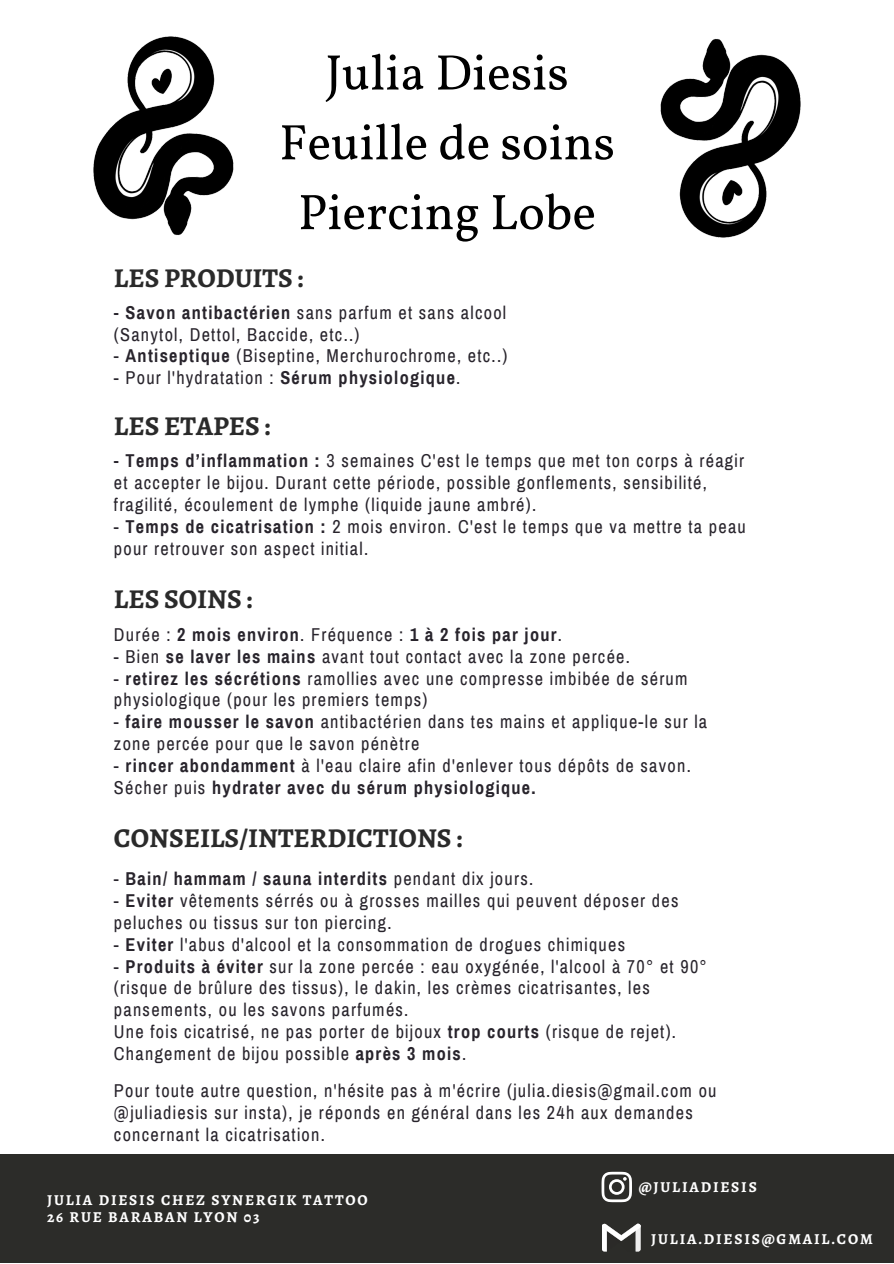
<style>
.page{position:relative;width:894px;height:1264px;background:#fff}
.page>*{position:absolute;margin:0;border:0;box-sizing:border-box;transform-origin:0 0}
.t1{font:50.1px "Vollkorn";color:#000}
.t2{font:700 27.3px "Alegreya SC";color:#2a2a2a}
.t3{font:18.15px/21.9px "Archivo Narrow";letter-spacing:.07em;color:#28242c}
.t4{font:700 18.15px "Archivo Narrow";letter-spacing:.07em;color:#28242c}
.t5{font:700 15.15px "Alegreya SC";letter-spacing:.12em;color:#fff}
.s1{font-weight:700}
.s2{font-weight:400}
</style>
<div class="page">
<div style="left:0;top:1154px;width:893px;height:108px;background:#2c2c29"></div>
<img style="left:93px;top:37px;width:141px;height:199px">
<img style="left:660px;top:38px;width:141px;height:199px">
<svg style="left:601px;top:1171px;width:30px;height:31px"></svg>
<svg style="left:602px;top:1223px;width:38px;height:28px"></svg>
<p class="t1" style="left:325px;top:42px;width:245px">Julia Diesis</p>
<p class="t1" style="left:279px;top:112px;width:337px">Feuille de soins</p>
<p class="t1" style="left:298px;top:181px;width:299px">Piercing Lobe</p>
<p class="t2" style="left:114px;top:259px;width:192px">LES PRODUITS :</p>
<p class="t3" style="left:114px;top:301px;width:393px"><span class="s1">- Savon antibactérien</span> sans parfum et sans alcool (Sanytol, Dettol, Baccide, etc..)</p>
<p class="t3" style="left:114px;top:345px;width:395px">- <span class="s1">Antiseptique</span> (Biseptine, Merchurochrome, etc..)</p>
<p class="t3" style="left:114px;top:367px;width:348px">- Pour l'hydratation : <span class="s1">Sérum physiologique</span>.</p>
<p class="t2" style="left:114px;top:407px;width:158px">LES ETAPES :</p>
<p class="t3" style="left:114px;top:450px;width:631px"><span class="s1">- Temps d’inflammation :</span> 3 semaines C'est le temps que met ton corps à réagir et accepter le bijou. Durant cette période, possible gonflements, sensibilité, fragilité, écoulement de lymphe (liquide jaune ambré).</p>
<p class="t3" style="left:114px;top:516px;width:633px">- <span class="s1">Temps de cicatrisation :</span> 2 mois environ. C'est le temps que va mettre ta peau pour retrouver son aspect initial.</p>
<p class="t2" style="left:114px;top:580px;width:141px">LES SOINS :</p>
<p class="t4" style="left:114px;top:624px;width:449px"><span class="s2">Durée :</span> 2 mois environ<span class="s2">. Fréquence :</span> 1 à 2 fois par jour<span class="s2">.</span></p>
<p class="t3" style="left:114px;top:645px;width:517px">- Bien <span class="s1">se laver les mains</span> avant tout contact avec la zone percée.</p>
<p class="t3" style="left:114px;top:667px;width:575px">- <span class="s1">retirez les sécrétions</span> ramollies avec une compresse imbibée de sérum physiologique (pour les premiers temps)</p>
<p class="t3" style="left:114px;top:711px;width:594px">- <span class="s1">faire mousser le savon</span> antibactérien dans tes mains et applique-le sur la zone percée pour que le savon pénètre</p>
<p class="t3" style="left:114px;top:755px;width:578px">- <span class="s1">rincer abondamment</span> à l'eau claire afin d'enlever tous dépôts de savon.<br>Sécher puis <span class="s1">hydrater avec du sérum physiologique.</span></p>
<p class="t2" style="left:114px;top:818px;width:350px">CONSEILS/INTERDICTIONS :</p>
<p class="t4" style="left:114px;top:869px;width:420px"><span class="s2">-</span> Bain/ hammam / sauna interdits <span class="s2">pendant dix jours.</span></p>
<p class="t3" style="left:114px;top:889px;width:566px">- <span class="s1">Eviter</span> vêtements sérrés ou à grosses mailles qui peuvent déposer des peluches ou tissus sur ton piercing.</p>
<p class="t3" style="left:114px;top:933px;width:512px">- <span class="s1">Eviter</span> l'abus d'alcool et la consommation de drogues chimiques</p>
<p class="t3" style="left:114px;top:955px;width:594px">- <span class="s1">Produits à éviter</span> sur la zone percée : eau oxygénée, l'alcool à 70° et 90° (risque de brûlure des tissus), le dakin, les crèmes cicatrisantes, les pansements, ou les savons parfumés.</p>
<p class="t3" style="left:114px;top:1021px;width:563px">Une fois cicatrisé, ne pas porter de bijoux <span class="s1">trop courts</span> (risque de rejet).<br>Changement de bijou possible <span class="s1">après 3 mois</span>.</p>
<p class="t3" style="left:114px;top:1079px;width:604px">Pour toute autre question, n'hésite pas à m'écrire (julia.diesis@gmail.com ou @juliadiesis sur insta), je réponds en général dans les 24h aux demandes concernant la cicatrisation.</p>
<p class="t5" style="left:47px;top:1189px;width:322px">JULIA DIESIS CHEZ SYNERGIK TATTOO</p>
<p class="t5" style="left:47px;top:1206px;width:214px">26 RUE BARABAN LYON 03</p>
<p class="t5" style="left:638px;top:1176px;width:120px">@JULIADIESIS</p>
<p class="t5" style="left:651px;top:1228px;width:223px">JULIA.DIESIS@GMAIL.COM</p>
</div>
